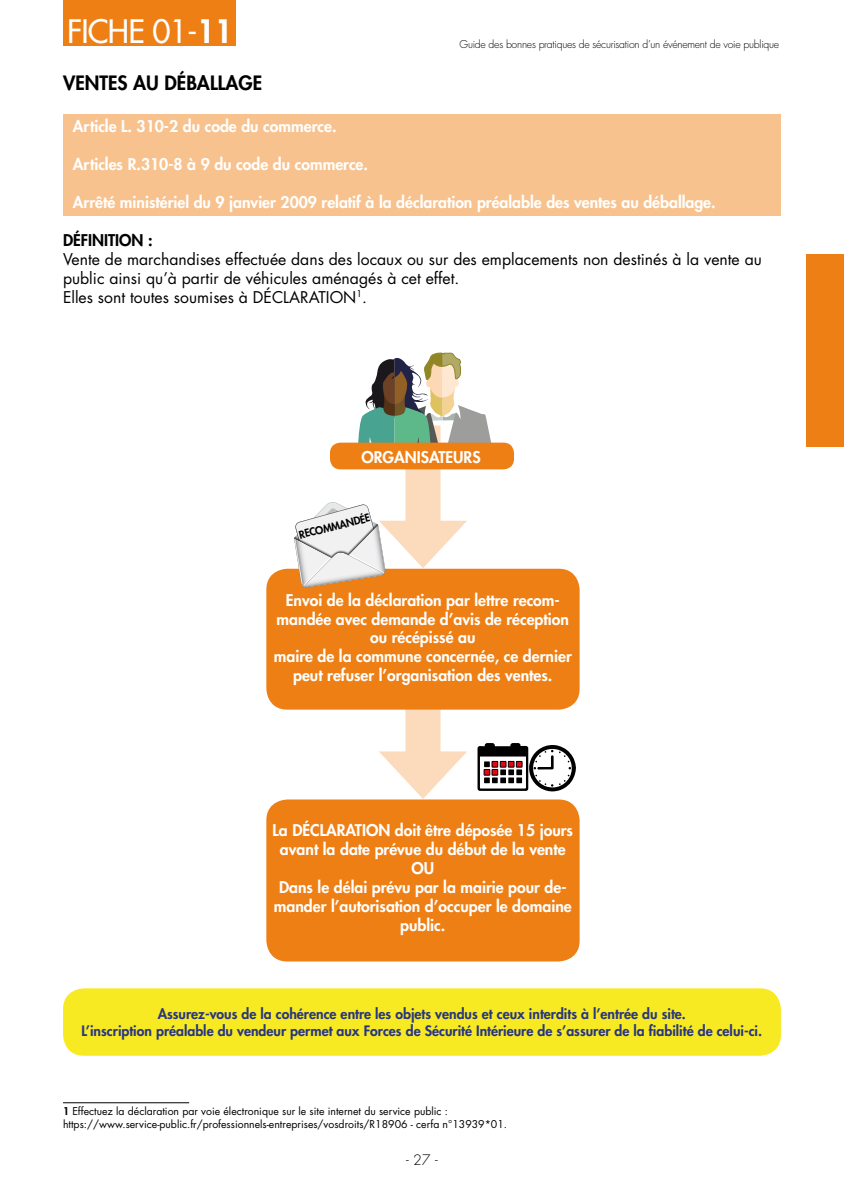
<style>
.page{position:relative;width:844px;height:1191px;background:#fff}
.page>*{position:absolute;margin:0;border:0;box-sizing:border-box;transform-origin:0 0}
.t1{font:500 31.5px "Futura Std";letter-spacing:-.025em;color:#fff}
.t2{font:800 19.25px "Futura Std";color:#000}
.t3{font:800 15.75px/18.9px "Futura Std";color:#fff;text-align:center}
.t4{font:15.75px/18.9px "Futura Std";color:#000}
.t5{font:800 15.75px "Futura Std";color:#000}
.t6{font:800 14px/16.8px "Futura Std";color:#283583;text-align:center}
.t7{font:300 14px "Futura Std";color:#000}
.t8{font:10.5px/12.6px "Futura Std";color:#000}
.t9{font:300 10.5px "Futura Std";letter-spacing:-.025em;color:#000}
.t10{font:800 10.5px "Futura Std";color:#000}
.s1{font-weight:800}
</style>
<div class="page">
<div style="left:63px;top:0;width:173px;height:46px;background:#ed7f15"></div>
<div style="left:63px;top:114px;width:717px;height:26px;background:#f8c28e"></div>
<div style="left:63px;top:133px;width:717px;height:26px;background:#f8c28e"></div>
<div style="left:63px;top:152px;width:717px;height:26px;background:#f8c28e"></div>
<div style="left:63px;top:171px;width:717px;height:26px;background:#f8c28e"></div>
<div style="left:63px;top:190px;width:717px;height:26px;background:#f8c28e"></div>
<hr style="left:63px;top:1102px;width:126px;height:1px;background:#000">
<div style="left:405px;top:425px;width:35px;height:112px;background:#fcdbbc"></div>
<div style="left:405px;top:656px;width:35px;height:112px;background:#fcdbbc"></div>
<svg style="left:379px;top:751px;width:88px;height:48px"></svg>
<div style="left:266px;top:799px;width:313px;height:162px;background:#ed7f15;border-radius:21px"></div>
<div style="left:63px;top:988px;width:717px;height:67px;background:#f7ea23;border-radius:21px"></div>
<div style="left:806px;top:254px;width:37px;height:192px;background:#ed7f15"></div>
<svg style="left:358px;top:352px;width:133px;height:90px"></svg>
<div style="left:330px;top:442px;width:184px;height:27px;background:#ed7f15;border-radius:10px"></div>
<div style="left:266px;top:569px;width:313px;height:140px;background:#ed7f15;border-radius:21px"></div>
<svg style="left:294px;top:502px;width:173px;height:86px"></svg>
<svg style="left:477px;top:743px;width:98px;height:48px"></svg>
<h1 class="t1" style="left:67px;top:11px;width:167px">FICHE 01-<span class="s1">11</span></h1>
<p class="t2" style="left:63px;top:71px;width:200px">VENTES AU DÉBALLAGE</p>
<p class="t3" style="left:73px;top:117px;width:265px">Article L. 310-2 du code du commerce.</p>
<p class="t3" style="left:73px;top:155px;width:296px">Articles R.310-8 à 9 du code du commerce.</p>
<p class="t3" style="left:73px;top:193px;width:644px">Arrêté ministériel du 9 janvier 2009 relatif à la déclaration préalable des ventes au déballage.</p>
<p class="t5" style="left:63px;top:230px;width:91px">DÉFINITION :</p>
<p class="t4" style="left:63px;top:250px;width:700px">Vente de marchandises effectuée dans des locaux ou sur des emplacements non destinés à la vente au public ainsi qu’à partir de véhicules aménagés à cet effet.<br>Elles sont toutes soumises à DÉCLARATION<sup>1</sup>.</p>
<p class="t9" style="left:459px;top:38px;width:321px">Guide des bonnes pratiques de sécurisation d’un événement de voie publique</p>
<p class="t3" style="left:361px;top:447px;width:121px">ORGANISATEURS</p>
<p class="t10" style="left:298px;top:528px;width:74px;rotate:-14deg">RECOMMANDÉE</p>
<p class="t3" style="left:274px;top:590px;width:299px">Envoi de la déclaration par lettre recom&shy;mandée avec demande d’avis de réception ou récépissé au<br>maire de la commune concernée, ce dernier peut refuser l’organisation des ventes.</p>
<p class="t3" style="left:272px;top:821px;width:302px">La DÉCLARATION doit être déposée 15 jours avant la date prévue du début de la vente<br>OU<br>Dans le délai prévu par la mairie pour de&shy;mander l’autorisation d’occuper le domaine public.</p>
<p class="t6" style="left:81px;top:1005px;width:682px">Assurez-vous de la cohérence entre les objets vendus et ceux interdits à l’entrée du site.<br>L’inscription préalable du vendeur permet aux Forces de Sécurité Intérieure de s’assurer de la fiabilité de celui-ci.</p>
<p class="t8" style="left:63px;top:1105px;width:445px"><span class="s1">1</span> Effectuez la déclaration par voie électronique sur le site internet du service public : https://www.service-public.fr/professionnels-entreprises/vosdroits/R18906 - cerfa n°13939*01.</p>
<p class="t7" style="left:406px;top:1151px;width:33px">- 27 -</p>
</div>
